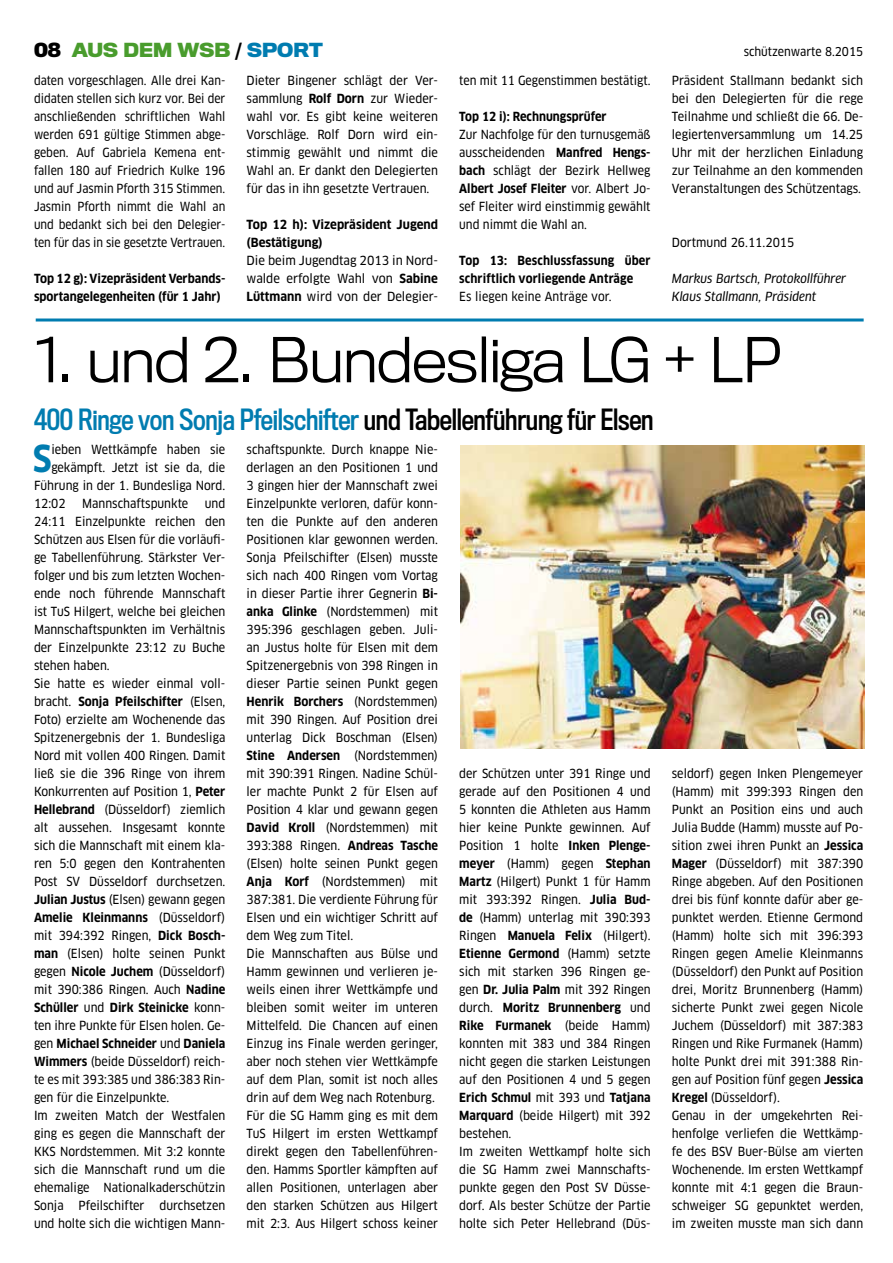
<style>
.page{position:relative;width:893px;height:1263px;background:#fff}
.page>*{position:absolute;margin:0;border:0;box-sizing:border-box;transform-origin:0 0}
.t1{font:300 57.3px "Titling Gothic FB Normal";letter-spacing:-.025em;color:#000}
.t2{font:700 36.3px "Clan Pro Narr";color:#007cb0}
.t3{font:27px "Titling Gothic FB Cond Standard";letter-spacing:-.01em;color:#007cb0}
.t4{font:700 18px "Titling Gothic FB Normal";color:#499c2d}
.t5{font:12.3px/18px "Clan Pro Narr News";color:#000;text-align:justify}
.t6{font:700 12.3px/18px "Clan Pro Narr";color:#000}
.t7{font:12.3px/18px "Clan Pro Narr News";color:#000;text-align:justify;scale:.96 1}
.t8{font:italic 12.3px/18px "Clan Pro Narr News";color:#000}
.t9{font:12px "Clan Pro Narr News";color:#000}
.s1{color:#000}
.s2{color:#007cb0}
.s3{font-family:"Clan Pro Narr";font-weight:700}
.s4{font-family:"Clan Pro Narr News";font-weight:400}
</style>
<div class="page">
<hr style="left:36px;top:318px;width:828px;height:3px;background:#007cb0">
<img style="left:460px;top:445px;width:404px;height:303px">
<h3 class="t4" style="left:34px;top:39px;width:290px"><span class="s1">08</span> AUS DEM WSB <span class="s1">/</span> <span class="s2">SPORT</span></h3>
<p class="t9" style="left:744px;top:45px;width:121px">schützenwarte 8.2015</p>
<p class="t7" style="left:34px;top:72px;width:201px">daten vorgeschlagen. Alle drei Kan&shy;didaten stellen sich kurz vor. Bei der anschließenden schriftlichen Wahl werden 691 gültige Stimmen abge&shy;geben. Auf Gabriela Kemena ent&shy;fallen 180 auf Friedrich Kulke 196 und auf Jasmin Pforth 315 Stimmen.<br>Jasmin Pforth nimmt die Wahl an und bedankt sich bei den Delegier&shy;ten für das in sie gesetzte Vertrauen.</p>
<p class="t6" style="left:34px;top:270px;width:193px">Top 12 g): Vizepräsident Verbands&shy;sportangelegenheiten (für 1 Jahr)</p>
<p class="t5" style="left:459px;top:72px;width:193px">ten mit 11 Gegenstimmen bestätigt.</p>
<p class="t6" style="left:459px;top:108px;width:149px">Top 12 i): Rechnungsprüfer</p>
<p class="t5" style="left:459px;top:126px;width:193px">Zur Nachfolge für den turnusgemäß ausscheidenden <span class="s3">Manfred Hengs&shy;bach</span> schlägt der Bezirk Hellweg</p>
<p class="t6" style="left:459px;top:180px;width:193px">Albert Josef Fleiter <span class="s4">vor. Albert Jo-</span></p>
<p class="t5" style="left:459px;top:198px;width:193px">sef Fleiter wird einstimmig gewählt und nimmt die Wahl an.</p>
<p class="t6" style="left:459px;top:252px;width:193px">Top 13: Beschlussfassung über schriftlich vorliegende Anträge</p>
<p class="t5" style="left:459px;top:288px;width:154px">Es liegen keine Anträge vor.</p>
<p class="t5" style="left:672px;top:72px;width:193px">Präsident Stallmann bedankt sich bei den Delegierten für die rege Teilnahme und schließt die 66. De&shy;legiertenversammlung um 14.25<br>Uhr mit der herzlichen Einladung zur Teilnahme an den kommenden Veranstaltungen des Schützentags.</p>
<p class="t5" style="left:247px;top:72px;width:193px">Dieter Bingener schlägt der Ver&shy;sammlung <span class="s3">Rolf Dorn</span> zur Wieder&shy;wahl vor. Es gibt keine weiteren Vorschläge. Rolf Dorn wird ein&shy;stimmig gewählt und nimmt die Wahl an. Er dankt den Delegierten für das in ihn gesetzte Vertrauen.</p>
<p class="t6" style="left:247px;top:216px;width:193px">Top 12 h): Vizepräsident Jugend (Bestätigung)</p>
<p class="t5" style="left:247px;top:252px;width:193px">Die beim Jugendtag 2013 in Nord&shy;walde erfolgte Wahl von <span class="s3">Sabine Lüttmann</span> wird von der Delegier-</p>
<p class="t5" style="left:672px;top:234px;width:124px">Dortmund 26.11.2015</p>
<p class="t8" style="left:672px;top:270px;width:176px">Markus Bartsch, Protokollführer<br>Klaus Stallmann, Präsident</p>
<h1 class="t1" style="left:34px;top:327px;width:750px">1. und 2. Bundesliga LG + LP</h1>
<h3 class="t3" style="left:34px;top:404px;width:621px">400 Ringe von Sonja Pfeilschifter <span class="s1">und Tabellenführung für Elsen</span></h3>
<h2 class="t2" style="left:33px;top:438px;width:20px">S</h2>
<p class="t5" style="left:51px;top:441px;width:176px">ieben Wettkämpfe haben sie</p>
<p class="t5" style="left:51px;top:459px;width:176px">gekämpft. Jetzt ist sie da, die</p>
<p class="t5" style="left:34px;top:477px;width:193px">Führung in der 1. Bundesliga Nord.</p>
<p class="t5" style="left:34px;top:495px;width:33px">12:02</p>
<p class="t5" style="left:82px;top:495px;width:108px">Mannschaftspunkte</p>
<p class="t5" style="left:34px;top:495px;width:193px;text-align:left;text-indent:171px">und<br>24:11 Einzelpunkte reichen den<br>Schützen aus Elsen für die vorläufi&shy;ge Tabellenführung. Stärkster Ver&shy;folger und bis zum letzten Wochen&shy;ende noch führende Mannschaft ist TuS Hilgert, welche bei gleichen<br>Mannschaftspunkten im Verhältnis der Einzelpunkte 23:12 zu Buche stehen haben.<br>Sie hatte es wieder einmal voll-</p>
<p class="t6" style="left:34px;top:693px;width:193px"><span class="s4">bracht.</span> Sonja Pfeilschifter <span class="s4">(Elsen,</span></p>
<p class="t5" style="left:34px;top:711px;width:193px">Foto) erzielte am Wochenende das Spitzenergebnis der 1. Bundesliga Nord mit vollen 400 Ringen. Damit ließ sie die 396 Ringe von ihrem Konkurrenten auf Position 1, <span class="s3">Peter Hellebrand</span> (Düsseldorf) ziemlich alt aussehen. Insgesamt konnte sich die Mannschaft mit einem kla&shy;ren 5:0 gegen den Kontrahenten Post SV Düsseldorf durchsetzen.<br><span class="s3">Julian Justus</span> (Elsen) gewann gegen</p>
<p class="t6" style="left:34px;top:909px;width:193px">Amelie Kleinmanns <span class="s4">(Düsseldorf)</span></p>
<p class="t5" style="left:34px;top:927px;width:193px">mit 394:392 Ringen, <span class="s3">Dick Bosch&shy;man</span> (Elsen) holte seinen Punkt gegen <span class="s3">Nicole Juchem</span> (Düsseldorf) mit 390:386 Ringen. Auch <span class="s3">Nadine</span></p>
<p class="t6" style="left:34px;top:999px;width:193px">Schüller <span class="s4">und</span> Dirk Steinicke <span class="s4">konn-</span></p>
<p class="t5" style="left:34px;top:1017px;width:193px">ten ihre Punkte für Elsen holen. Ge-</p>
<p class="t6" style="left:34px;top:1035px;width:193px"><span class="s4">gen</span> Michael Schneider <span class="s4">und</span> Daniela</p>
<p class="t5" style="left:34px;top:1053px;width:193px;text-align:left"><span class="s3">Wimmers</span> (beide Düsseldorf) reich&shy;te es mit 393:385 und 386:383 Rin&shy;gen für die Einzelpunkte.<br>Im zweiten Match der Westfalen ging es gegen die Mannschaft der<br>KKS Nordstemmen. Mit 3:2 konnte sich die Mannschaft rund um die ehemalige Nationalkaderschützin<br>Sonja Pfeilschifter durchsetzen und holte sich die wichtigen Mann-</p>
<p class="t5" style="left:247px;top:441px;width:193px">schaftspunkte. Durch knappe Nie&shy;derlagen an den Positionen 1 und 3 gingen hier der Mannschaft zwei Einzelpunkte verloren, dafür konn&shy;ten die Punkte auf den anderen Positionen klar gewonnen werden.<br>Sonja Pfeilschifter (Elsen) musste sich nach 400 Ringen vom Vortag in dieser Partie ihrer Gegnerin <span class="s3">Bi&shy;anka Glinke</span> (Nordstemmen) mit 395:396 geschlagen geben. Juli&shy;an Justus holte für Elsen mit dem Spitzenergebnis von 398 Ringen in dieser Partie seinen Punkt gegen</p>
<p class="t6" style="left:247px;top:693px;width:193px">Henrik Borchers <span class="s4">(Nordstemmen)</span></p>
<p class="t5" style="left:247px;top:711px;width:193px">mit 390 Ringen. Auf Position drei unterlag Dick Boschman (Elsen)</p>
<p class="t6" style="left:247px;top:747px;width:193px">Stine Andersen <span class="s4">(Nordstemmen)</span></p>
<p class="t5" style="left:247px;top:765px;width:193px;text-align:left">mit 390:391 Ringen. Nadine Schül&shy;ler machte Punkt 2 für Elsen auf<br>Position 4 klar und gewann gegen<br><span class="s3">David Kroll</span> (Nordstemmen) mit<br>393:388 Ringen. <span class="s3">Andreas Tasche </span>(Elsen) holte seinen Punkt gegen<br><span class="s3">Anja Korf</span> (Nordstemmen) mit<br>387:381. Die verdiente Führung für<br>Elsen und ein wichtiger Schritt auf dem Weg zum Titel.<br>Die Mannschaften aus Bülse und<br>Hamm gewinnen und verlieren je&shy;weils einen ihrer Wettkämpfe und bleiben somit weiter im unteren<br>Mittelfeld. Die Chancen auf einen<br>Einzug ins Finale werden geringer, aber noch stehen vier Wettkämpfe auf dem Plan, somit ist noch alles drin auf dem Weg nach Rotenburg.<br>Für die SG Hamm ging es mit dem<br>TuS Hilgert im ersten Wettkampf direkt gegen den Tabellenführen&shy;den. Hamms Sportler kämpften auf allen Positionen, unterlagen aber den starken Schützen aus Hilgert mit 2:3. Aus Hilgert schoss keiner</p>
<p class="t5" style="left:459px;top:765px;width:193px">der Schützen unter 391 Ringe und gerade auf den Positionen 4 und 5 konnten die Athleten aus Hamm hier keine Punkte gewinnen. Auf Position 1 holte <span class="s3">Inken Plenge-</span></p>
<p class="t6" style="left:459px;top:855px;width:193px">meyer <span class="s4">(Hamm) gegen</span> Stephan</p>
<p class="t5" style="left:459px;top:873px;width:193px"><span class="s3">Martz</span> (Hilgert) Punkt 1 für Hamm mit 393:392 Ringen. <span class="s3">Julia Bud&shy;de</span> (Hamm) unterlag mit 390:393<br>Ringen <span class="s3">Manuela Felix</span> (Hilgert).</p>
<p class="t6" style="left:459px;top:945px;width:193px">Etienne Germond <span class="s4">(Hamm) setzte</span></p>
<p class="t5" style="left:459px;top:963px;width:193px">sich mit starken 396 Ringen ge&shy;gen <span class="s3">Dr. Julia Palm</span> mit 392 Ringen</p>
<p class="t6" style="left:459px;top:999px;width:193px"><span class="s4">durch.</span> Moritz Brunnenberg <span class="s4">und<br></span>Rike Furmanek <span class="s4">(beide Hamm)</span></p>
<p class="t5" style="left:459px;top:1035px;width:193px">konnten mit 383 und 384 Ringen nicht gegen die starken Leistungen auf den Positionen 4 und 5 gegen</p>
<p class="t6" style="left:459px;top:1089px;width:193px">Erich Schmul <span class="s4">mit 393 und</span> Tatjana</p>
<p class="t5" style="left:459px;top:1107px;width:193px;text-align:left"><span class="s3">Marquard</span> (beide Hilgert) mit 392 bestehen.<br>Im zweiten Wettkampf holte sich die SG Hamm zwei Mannschafts&shy;punkte gegen den Post SV Düsse&shy;dorf. Als bester Schütze der Partie holte sich Peter Hellebrand (Düs-</p>
<p class="t5" style="left:672px;top:765px;width:193px;text-align:left">seldorf) gegen Inken Plengemeyer (Hamm) mit 399:393 Ringen den<br>Punkt an Position eins und auch<br>Julia Budde (Hamm) musste auf Po&shy;sition zwei ihren Punkt an <span class="s3">Jessica<br>Mager</span> (Düsseldorf) mit 387:390<br>Ringe abgeben. Auf den Positionen drei bis fünf konnte dafür aber ge&shy;punktet werden. Etienne Germond (Hamm) holte sich mit 396:393<br>Ringen gegen Amelie Kleinmanns (Düsseldorf) den Punkt auf Position drei, Moritz Brunnenberg (Hamm) sicherte Punkt zwei gegen Nicole<br>Juchem (Düsseldorf) mit 387:383<br>Ringen und Rike Furmanek (Hamm) holte Punkt drei mit 391:388 Rin&shy;gen auf Position fünf gegen <span class="s3">Jessica<br>Kregel</span> (Düsseldorf).<br>Genau in der umgekehrten Rei&shy;henfolge verliefen die Wettkämp&shy;fe des BSV Buer-Bülse am vierten<br>Wochenende. Im ersten Wettkampf konnte mit 4:1 gegen die Braun&shy;schweiger SG gepunktet werden, im zweiten musste man sich dann</p>
</div>
